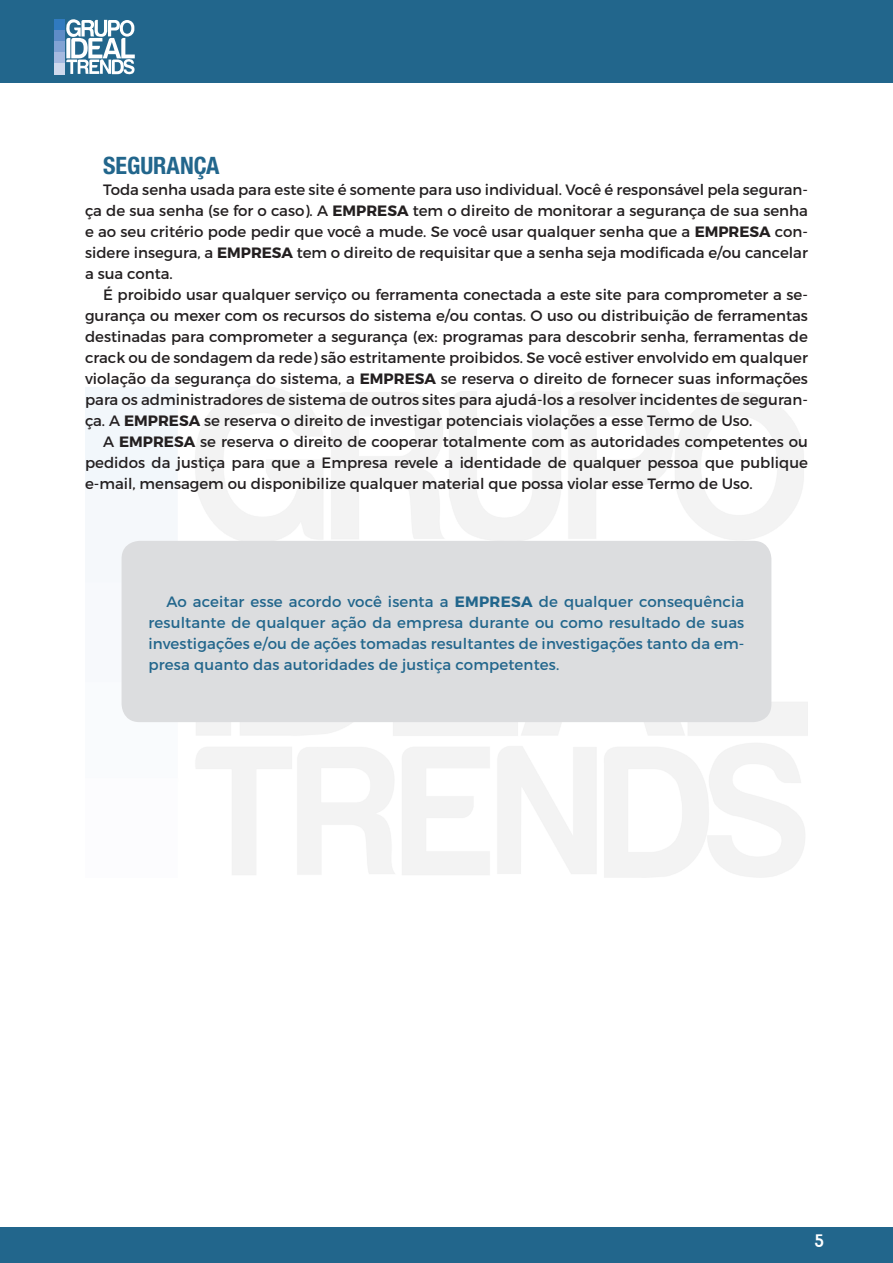
<style>
.page{position:relative;width:893px;height:1263px;background:#fff}
.page>*{position:absolute;margin:0;border:0;box-sizing:border-box;transform-origin:0 0}
.t1{font:700 condensed 24px "Helvetica Neue LT Std";color:#22668c}
.t2{font:700 18px "Geometric Slab 703 BT";color:#fff}
.t3{font:15px/21px "Montserrat";color:#231f20;text-align:justify}
.t4{font:15px/21px "Montserrat";letter-spacing:.01em;color:#22668c;text-align:justify}
.s1{font-weight:700}
</style>
<div class="page">
<div style="left:0;top:0;width:893px;height:83px;background:#22668c"></div>
<div style="left:0;top:1227px;width:893px;height:36px;background:#22668c"></div>
<div style="left:54px;top:19px;width:10px;height:12px;background:#307abf"></div>
<div style="left:54px;top:31px;width:10px;height:11px;background:#5e8cc7"></div>
<div style="left:54px;top:41px;width:10px;height:11px;background:#82a3d4"></div>
<div style="left:54px;top:52px;width:10px;height:12px;background:#a6bae0"></div>
<div style="left:54px;top:63px;width:10px;height:11px;background:#cfd9ed"></div>
<svg style="left:66px;top:19px;width:69px;height:56px"></svg>
<div style="left:122px;top:541px;width:649px;height:181px;background:#dcdddf;border-radius:18px"></div>
<p class="t1" style="left:103px;top:151px;width:118px">SEGURANÇA</p>
<p class="t3" style="left:85px;top:179px;width:724px;text-indent:18px">Toda senha usada para este site é somente para uso individual. Você é responsável pela seguran&shy;ça de sua senha (se for o caso). A <span class="s1">EMPRESA</span> tem o direito de monitorar a segurança de sua senha e ao seu critério pode pedir que você a mude. Se você usar qualquer senha que a <span class="s1">EMPRESA</span> con&shy;sidere insegura, a <span class="s1">EMPRESA</span> tem o direito de requisitar que a senha seja modificada e/ou cancelar a sua conta.</p>
<p class="t3" style="left:85px;top:284px;width:724px;text-indent:18px">É proibido usar qualquer serviço ou ferramenta conectada a este site para comprometer a se&shy;gurança ou mexer com os recursos do sistema e/ou contas. O uso ou distribuição de ferramentas destinadas para comprometer a segurança (ex: programas para descobrir senha, ferramentas de crack ou de sondagem da rede) são estritamente proibidos. Se você estiver envolvido em qualquer violação da segurança do sistema, a <span class="s1">EMPRESA</span> se reserva o direito de fornecer suas informações para os administradores de sistema de outros sites para ajudá-los a resolver incidentes de seguran&shy;ça. A <span class="s1">EMPRESA</span> se reserva o direito de investigar potenciais violações a esse Termo de Uso.</p>
<p class="t3" style="left:85px;top:431px;width:724px;text-indent:18px">A <span class="s1">EMPRESA</span> se reserva o direito de cooperar totalmente com as autoridades competentes ou pedidos da justiça para que a Empresa revele a identidade de qualquer pessoa que publique e-mail, mensagem ou disponibilize qualquer material que possa violar esse Termo de Uso.</p>
<p class="t4" style="left:149px;top:591px;width:597px;text-indent:18px">Ao aceitar esse acordo você isenta a <span class="s1">EMPRESA</span> de qualquer consequência resultante de qualquer ação da empresa durante ou como resultado de suas investigações e/ou de ações tomadas resultantes de investigações tanto da em&shy;presa quanto das autoridades de justiça competentes.</p>
<p class="t2" style="left:815px;top:1230px;width:11px">5</p>
</div>
